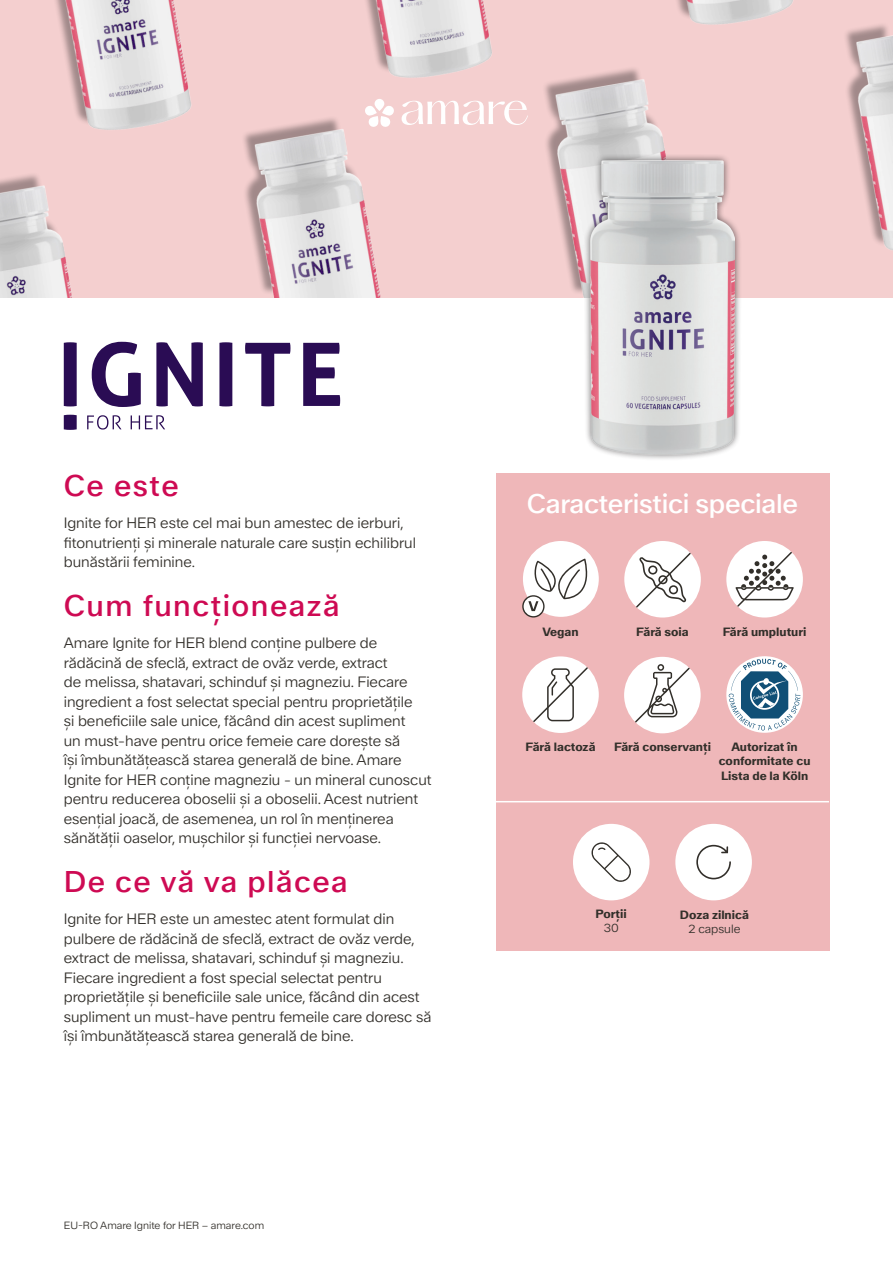
<style>
.page{position:relative;width:893px;height:1263px;background:#fff}
.page>*{position:absolute;margin:0;border:0;box-sizing:border-box;transform-origin:0 0}
.t1{font:30px "Amare Walter Neue";letter-spacing:.05em;color:#ce0a53}
.t2{font:27px "Amare Walter Neue";letter-spacing:-.01em;color:#fff}
.t3{font:15px/19.5px "Amare Walter Neue Mager";color:#322f2a}
.t4{font:700 12px/14.4px "Amare Walter Neue";color:#322f2a;text-align:center}
.t5{font:12px "Amare Walter Neue Mager";color:#322f2a}
.t6{font:10.5px "Amare Walter Neue Mager";color:#322f2a}
</style>
<div class="page">
<img style="left:0;top:0;width:893px;height:298px">
<div style="left:496px;top:473px;width:333px;height:477px;background:#efb7b9"></div>
<hr style="left:496px;top:801px;width:333px;height:1px;background:#fff">
<svg style="left:726px;top:656px;width:77px;height:77px"></svg>
<div style="left:523px;top:541px;width:76px;height:76px;background:#fff;border-radius:50%"></div>
<svg style="left:522px;top:559px;width:67px;height:58px"></svg>
<div style="left:522px;top:656px;width:77px;height:77px;background:#fff;border-radius:50%"></div>
<svg style="left:533px;top:667px;width:55px;height:55px"></svg>
<div style="left:624px;top:657px;width:77px;height:76px;background:#fff;border-radius:50%"></div>
<svg style="left:635px;top:664px;width:55px;height:58px"></svg>
<div style="left:624px;top:541px;width:77px;height:76px;background:#fff;border-radius:50%"></div>
<svg style="left:636px;top:553px;width:55px;height:54px"></svg>
<div style="left:726px;top:541px;width:77px;height:76px;background:#fff;border-radius:50%"></div>
<svg style="left:735px;top:552px;width:59px;height:55px"></svg>
<svg style="left:64px;top:342px;width:13px;height:64px"></svg>
<svg style="left:92px;top:342px;width:49px;height:65px"></svg>
<svg style="left:156px;top:342px;width:47px;height:64px"></svg>
<svg style="left:219px;top:342px;width:13px;height:64px"></svg>
<svg style="left:245px;top:343px;width:45px;height:63px"></svg>
<svg style="left:303px;top:343px;width:37px;height:63px"></svg>
<svg style="left:64px;top:415px;width:13px;height:15px"></svg>
<svg style="left:87px;top:415px;width:34px;height:15px"></svg>
<svg style="left:131px;top:415px;width:34px;height:14px"></svg>
<div style="left:573px;top:824px;width:76px;height:76px;background:#fff;border-radius:50%"></div>
<svg style="left:591px;top:842px;width:40px;height:40px"></svg>
<div style="left:675px;top:824px;width:77px;height:76px;background:#fff;border-radius:50%"></div>
<svg style="left:696px;top:845px;width:35px;height:34px"></svg>
<div style="left:583px;top:154px;width:159px;height:307px;background:#231f20;opacity:.75"></div>
<img style="left:590px;top:161px;width:145px;height:293px">
<svg style="left:364px;top:99px;width:164px;height:29px"></svg>
<h1 class="t1" style="left:64px;top:467px;width:116px">Ce este</h1>
<p class="t3" style="left:64px;top:513px;width:354px">Ignite for HER este cel mai bun amestec de ierburi, fitonutrienți și minerale naturale care susțin echilibrul bunăstării feminine.</p>
<h1 class="t1" style="left:64px;top:587px;width:277px">Cum funcționează</h1>
<p class="t3" style="left:64px;top:633px;width:369px">Amare Ignite for HER blend conține pulbere de rădăcină de sfeclă, extract de ovăz verde, extract<br>de melissa, shatavari, schinduf și magneziu. Fiecare ingredient a fost selectat special pentru proprietățile<br>și beneficiile sale unice, făcând din acest supliment<br>un must-have pentru orice femeie care dorește să<br>își îmbunătățească starea generală de bine. Amare Ignite for HER conține magneziu - un mineral cunoscut pentru reducerea oboselii și a oboselii. Acest nutrient esențial joacă, de asemenea, un rol în menținerea sănătății oaselor, mușchilor și funcției nervoase.</p>
<h1 class="t1" style="left:64px;top:863px;width:285px">De ce vă va plăcea</h1>
<p class="t3" style="left:64px;top:909px;width:369px">Ignite for HER este un amestec atent formulat din pulbere de rădăcină de sfeclă, extract de ovăz verde, extract de melissa, shatavari, schinduf și magneziu.<br>Fiecare ingredient a fost special selectat pentru proprietățile și beneficiile sale unice, făcând din acest supliment un must-have pentru femeile care doresc să își îmbunătățească starea generală de bine.</p>
<p class="t6" style="left:64px;top:1219px;width:202px">EU-RO Amare Ignite for HER – amare.com</p>
<h2 class="t2" style="left:527px;top:487px;width:273px">Caracteristici speciale</h2>
<p class="t4" style="left:542px;top:625px;width:38px">Vegan</p>
<p class="t4" style="left:636px;top:625px;width:54px">Fără soia</p>
<p class="t4" style="left:723px;top:625px;width:85px">Fără umpluturi</p>
<p class="t4" style="left:525px;top:740px;width:72px">Fără lactoză</p>
<p class="t4" style="left:614px;top:740px;width:98px">Fără conservanți</p>
<p class="t4" style="left:719px;top:740px;width:93px">Autorizat în conformitate cu<br>Lista de la Köln</p>
<p class="t4" style="left:596px;top:907px;width:33px">Porții</p>
<p class="t5" style="left:604px;top:921px;width:17px">30</p>
<p class="t4" style="left:680px;top:908px;width:70px">Doza zilnică</p>
<p class="t5" style="left:688px;top:922px;width:54px">2 capsule</p>
</div>
